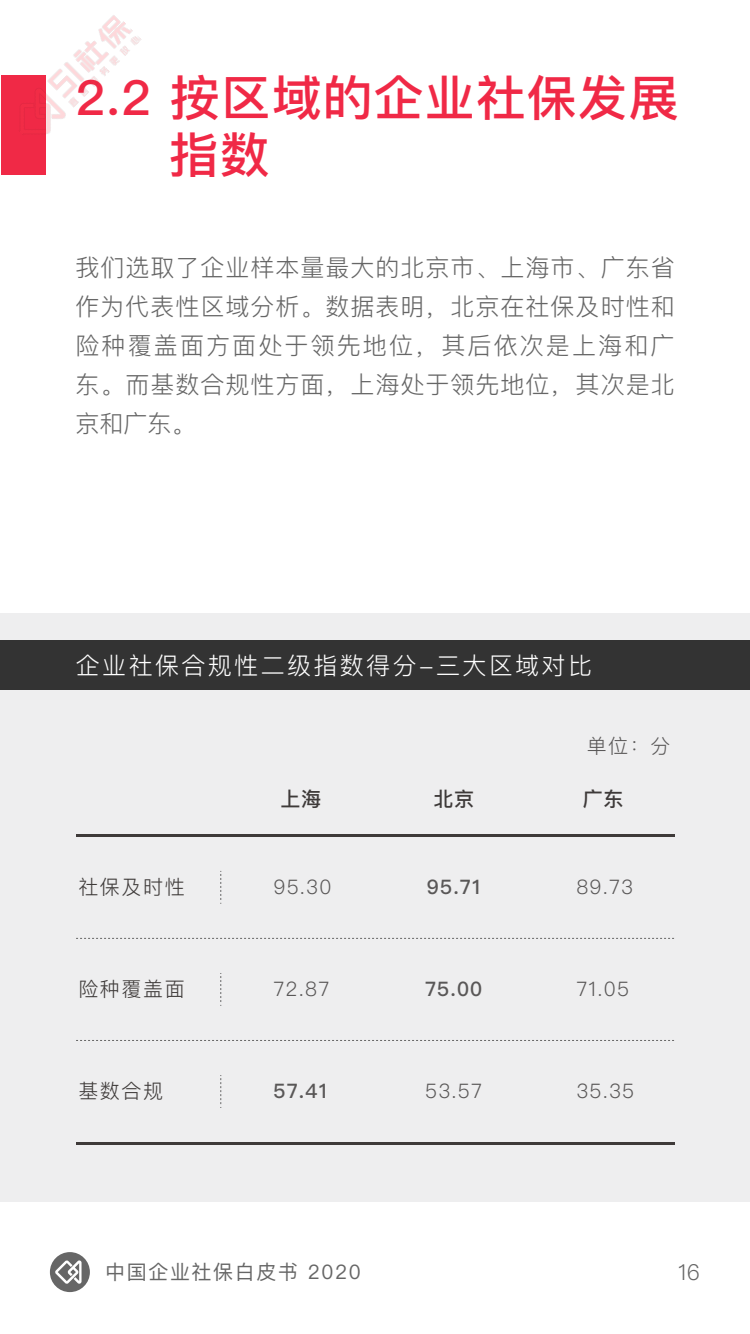
<style>
.page{position:relative;width:750px;height:1334px;background:#fff}
.page>*{position:absolute;margin:0;border:0;box-sizing:border-box;transform-origin:0 0}
.t1{font:500 48.5px/56.9px "Ping Fang SC";letter-spacing:.02em;color:#f02946}
.t2{font:300 24px/39px "Ping Fang SC";letter-spacing:.065em;color:#666;text-align:justify}
.t3{font:300 24px "Ping Fang SC";letter-spacing:.1em;color:#fff}
.t4{font:300 22px "Ping Fang SC";color:#666}
.t5{font:300 20px "Ping Fang SC";letter-spacing:.06em;color:#595757}
.t6{font:500 20px "Ping Fang SC";letter-spacing:.06em;color:#595757}
.t7{font:300 20px "Ping Fang SC";letter-spacing:.08em;color:#3e3a39}
.t8{font:20px "Ping Fang SC";letter-spacing:.08em;color:#666}
.t9{font:500 20px "Ping Fang SC";color:#3e3a39}
</style>
<div class="page">
<svg style="left:50px;top:1252px;width:40px;height:40px"></svg>
<div style="left:1px;top:75px;width:45px;height:100px;background:#f02946"></div>
<div style="left:0;top:614px;width:750px;height:588px;background:#eeeeef"></div>
<div style="left:0;top:641px;width:750px;height:49px;background:#333"></div>
<svg style="left:76px;top:1040px;width:598px;height:1px"></svg>
<svg style="left:76px;top:938px;width:598px;height:1px"></svg>
<svg style="left:220px;top:871px;width:1px;height:33px"></svg>
<svg style="left:220px;top:973px;width:1px;height:33px"></svg>
<svg style="left:220px;top:1075px;width:1px;height:33px"></svg>
<hr style="left:76px;top:834px;width:599px;height:2px;background:#3e3a39">
<hr style="left:76px;top:1142px;width:599px;height:3px;background:#3e3a39">
<img style="left:20px;top:15px;width:122px;height:119px">
<h1 class="t1" style="left:169px;top:69px;width:511px;text-indent:-93px">2.2 按区域的企业社保发展指数</h1>
<p class="t2" style="left:76px;top:248px;width:601px">我们选取了企业样本量最大的北京市、上海市、广东省作为代表性区域分析。数据表明，北京在社保及时性和险种覆盖面方面处于领先地位，其后依次是上海和广东。而基数合规性方面，上海处于领先地位，其次是北京和广东。</p>
<p class="t3" style="left:76px;top:650px;width:518px">企业社保合规性二级指数得分-三大区域对比</p>
<p class="t5" style="left:587px;top:734px;width:85px">单位：分</p>
<p class="t9" style="left:280px;top:787px;width:42px">上海</p>
<p class="t9" style="left:433px;top:787px;width:42px">北京</p>
<p class="t9" style="left:583px;top:787px;width:42px">广东</p>
<p class="t7" style="left:78px;top:874px;width:108px">社保及时性</p>
<p class="t5" style="left:274px;top:874px;width:59px">95.30</p>
<p class="t6" style="left:427px;top:874px;width:55px">95.71</p>
<p class="t5" style="left:576px;top:874px;width:58px">89.73</p>
<p class="t7" style="left:78px;top:976px;width:108px">险种覆盖面</p>
<p class="t5" style="left:274px;top:976px;width:57px">72.87</p>
<p class="t6" style="left:425px;top:976px;width:59px">75.00</p>
<p class="t5" style="left:576px;top:976px;width:54px">71.05</p>
<p class="t7" style="left:78px;top:1078px;width:86px">基数合规</p>
<p class="t6" style="left:274px;top:1078px;width:55px">57.41</p>
<p class="t5" style="left:425px;top:1078px;width:58px">53.57</p>
<p class="t5" style="left:576px;top:1078px;width:59px">35.35</p>
<p class="t8" style="left:105px;top:1259px;width:257px">中国企业社保白皮书 2020</p>
<p class="t4" style="left:678px;top:1258px;width:23px">16</p>
</div>
